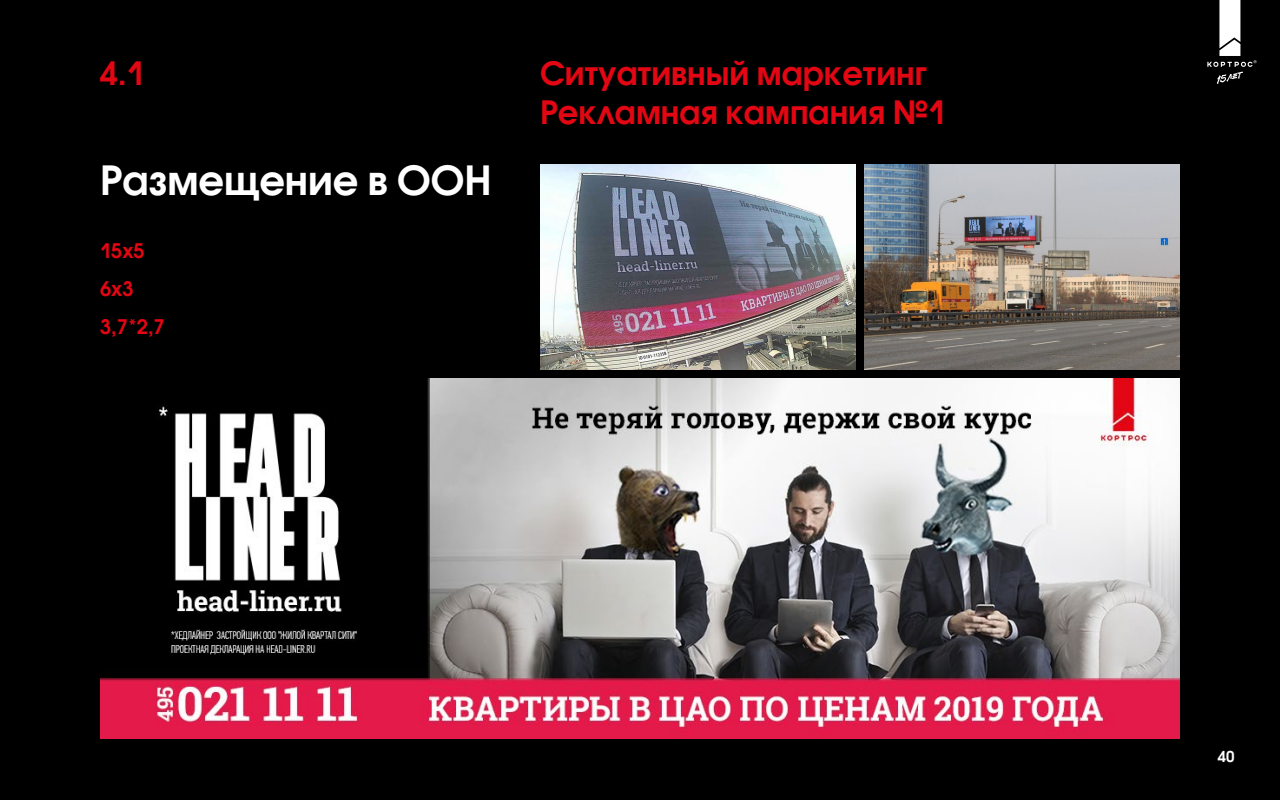
<style>
.page{position:relative;width:1280px;height:800px;background:#000}
.page>*{position:absolute;margin:0;border:0;box-sizing:border-box;transform-origin:0 0}
.t1{font:700 40px "Avant Garde Gothic C";color:#fff}
.t2{font:700 32px/38.4px "Avant Garde Gothic C";color:#e30613}
.t3{font:700 20px/38px "Avant Garde Gothic C";color:#e30613}
.t4{font:700 15px "Avant Garde Gothic C";color:#fff}
</style>
<div class="page">
<img style="left:100px;top:379px;width:1080px;height:360px">
<img style="left:540px;top:164px;width:316px;height:206px">
<img style="left:864px;top:164px;width:316px;height:206px">
<svg style="left:1207px;top:0;width:50px;height:84px"></svg>
<p class="t2" style="left:100px;top:54px;width:46px">4.1</p>
<p class="t1" style="left:100px;top:156px;width:393px">Размещение в ООН</p>
<p class="t3" style="left:100px;top:231px;width:66px">15x5<br>6x3<br>3,7*2,7</p>
<p class="t2" style="left:540px;top:54px;width:407px">Ситуативный маркетинг<br>Рекламная кампания №1</p>
<p class="t4" style="left:1218px;top:747px;width:18px">40</p>
</div>
